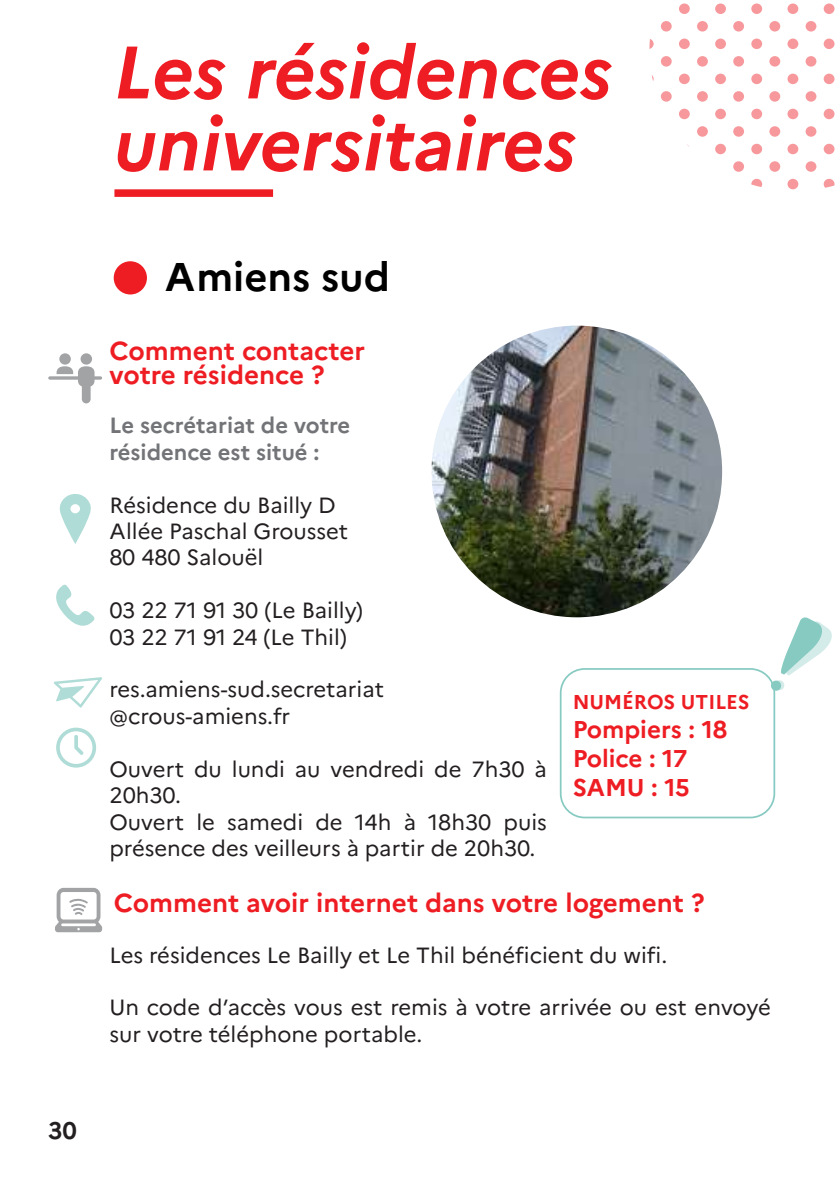
<style>
.page{position:relative;width:840px;height:1191px;background:#fff}
.page>*{position:absolute;margin:0;border:0;box-sizing:border-box;transform-origin:0 0}
.t1{font:italic 700 74px/72px "Marianne";color:#ee1d23}
.t2{font:700 40px "Marianne";color:#000}
.t3{font:700 26px/24px "Marianne";color:#ee1d23}
.t4{font:700 24.2px/29.2px "Marianne";color:#ee1d23}
.t5{font:700 24px "Marianne";color:#231f20}
.t6{font:22px/26.4px "Marianne";color:#231f20}
.t7{font:700 22px/26.4px "Marianne";color:#727477}
.t8{font:700 20px "Marianne";color:#ee1d23}
</style>
<div class="page">
<img style="left:431px;top:326px;width:290px;height:291px;border-radius:145px">
<svg style="left:769px;top:617px;width:63px;height:74px"></svg>
<div style="left:559px;top:668px;width:215px;height:150px;border:2px solid #86cac1;border-radius:24px"></div>
<svg style="left:55px;top:888px;width:47px;height:44px"></svg>
<svg style="left:823px;top:3px;width:11px;height:11px"></svg>
<div style="left:823px;top:74px;width:11px;height:10px;background:#f7999c;border-radius:50%"></div>
<div style="left:823px;top:109px;width:11px;height:10px;background:#f7999c;border-radius:50%"></div>
<svg style="left:823px;top:179px;width:11px;height:9px"></svg>
<svg style="left:787px;top:74px;width:10px;height:10px"></svg>
<div style="left:823px;top:39px;width:11px;height:10px;background:#f7999c;border-radius:50%"></div>
<svg style="left:787px;top:39px;width:10px;height:10px"></svg>
<div style="left:769px;top:56px;width:10px;height:11px;background:#f7999c;border-radius:50%"></div>
<svg style="left:805px;top:56px;width:11px;height:11px"></svg>
<div style="left:769px;top:21px;width:10px;height:11px;background:#f7999c;border-radius:50%"></div>
<svg style="left:805px;top:21px;width:11px;height:11px"></svg>
<svg style="left:750px;top:74px;width:11px;height:10px"></svg>
<svg style="left:750px;top:39px;width:11px;height:10px"></svg>
<svg style="left:787px;top:3px;width:10px;height:11px"></svg>
<svg style="left:787px;top:144px;width:10px;height:10px"></svg>
<svg style="left:787px;top:109px;width:10px;height:10px"></svg>
<div style="left:769px;top:126px;width:10px;height:11px;background:#f7999c;border-radius:50%"></div>
<div style="left:805px;top:126px;width:11px;height:11px;background:#f7999c;border-radius:50%"></div>
<div style="left:769px;top:91px;width:10px;height:11px;background:#f7999c;border-radius:50%"></div>
<svg style="left:805px;top:91px;width:11px;height:11px"></svg>
<svg style="left:750px;top:109px;width:11px;height:10px"></svg>
<svg style="left:787px;top:179px;width:10px;height:10px"></svg>
<div style="left:769px;top:161px;width:10px;height:11px;background:#f7999c;border-radius:50%"></div>
<div style="left:805px;top:161px;width:11px;height:11px;background:#f7999c;border-radius:50%"></div>
<svg style="left:751px;top:179px;width:10px;height:8px"></svg>
<div style="left:823px;top:144px;width:11px;height:10px;background:#f7999c;border-radius:50%"></div>
<svg style="left:714px;top:74px;width:11px;height:10px"></svg>
<svg style="left:714px;top:39px;width:11px;height:10px"></svg>
<svg style="left:696px;top:56px;width:11px;height:11px"></svg>
<svg style="left:732px;top:56px;width:11px;height:11px"></svg>
<svg style="left:696px;top:21px;width:11px;height:11px"></svg>
<svg style="left:732px;top:21px;width:11px;height:11px"></svg>
<svg style="left:678px;top:74px;width:11px;height:10px"></svg>
<svg style="left:678px;top:39px;width:11px;height:10px"></svg>
<svg style="left:750px;top:3px;width:11px;height:11px"></svg>
<svg style="left:714px;top:3px;width:11px;height:11px"></svg>
<svg style="left:714px;top:109px;width:11px;height:10px"></svg>
<svg style="left:696px;top:126px;width:11px;height:11px"></svg>
<svg style="left:732px;top:126px;width:11px;height:11px"></svg>
<svg style="left:696px;top:91px;width:11px;height:11px"></svg>
<svg style="left:732px;top:91px;width:11px;height:11px"></svg>
<svg style="left:678px;top:109px;width:11px;height:10px"></svg>
<svg style="left:732px;top:161px;width:11px;height:11px"></svg>
<svg style="left:750px;top:144px;width:11px;height:10px"></svg>
<svg style="left:714px;top:144px;width:11px;height:10px"></svg>
<svg style="left:649px;top:39px;width:4px;height:10px"></svg>
<svg style="left:660px;top:56px;width:11px;height:11px"></svg>
<svg style="left:660px;top:21px;width:11px;height:11px"></svg>
<svg style="left:678px;top:3px;width:11px;height:11px"></svg>
<svg style="left:660px;top:91px;width:11px;height:11px"></svg>
<svg style="left:54px;top:677px;width:48px;height:31px"></svg>
<svg style="left:48px;top:366px;width:54px;height:37px"></svg>
<svg style="left:59px;top:353px;width:12px;height:12px"></svg>
<svg style="left:80px;top:353px;width:12px;height:12px"></svg>
<svg style="left:56px;top:584px;width:39px;height:42px"></svg>
<svg style="left:56px;top:727px;width:40px;height:40px"></svg>
<svg style="left:59px;top:494px;width:32px;height:50px"></svg>
<div style="left:114px;top:189px;width:159px;height:8px;background:#ee1d23"></div>
<div style="left:114px;top:261px;width:33px;height:33px;background:#ee1d23;border-radius:50%"></div>
<h1 class="t1" style="left:114px;top:36px;width:500px">Les résidences universitaires</h1>
<p class="t5" style="left:48px;top:1115px;width:30px">30</p>
<h2 class="t2" style="left:165px;top:252px;width:226px">Amiens sud</h2>
<p class="t3" style="left:109px;top:339px;width:257px">Comment contacter votre résidence ?</p>
<p class="t7" style="left:109px;top:412px;width:242px">Le secrétariat de votre résidence est situé :</p>
<p class="t6" style="left:109px;top:491px;width:240px">Résidence du Bailly D<br>Allée Paschal Grousset<br>80 480 Salouël</p>
<p class="t6" style="left:109px;top:597px;width:255px">03 22 71 91 30 (Le Bailly)<br>03 22 71 91 24 (Le Thil)</p>
<p class="t6" style="left:109px;top:676px;width:276px">res.amiens-sud.secretariat @crous-amiens.fr</p>
<p class="t6" style="left:109px;top:755px;width:438px">Ouvert du lundi au vendredi de 7h30 à<br>20h30.<br>Ouvert le samedi de 14h à 18h30 puis présence des veilleurs à partir de 20h30.</p>
<p class="t8" style="left:572px;top:689px;width:178px">NUMÉROS UTILES</p>
<p class="t4" style="left:572px;top:715px;width:156px">Pompiers : 18<br>Police : 17<br>SAMU : 15</p>
<p class="t3" style="left:114px;top:891px;width:592px">Comment avoir internet dans votre logement ?</p>
<p class="t6" style="left:109px;top:941px;width:559px">Les résidences Le Bailly et Le Thil bénéficient du wifi.</p>
<p class="t6" style="left:109px;top:994px;width:662px">Un code d’accès vous est remis à votre arrivée ou est envoyé sur votre téléphone portable.</p>
</div>
